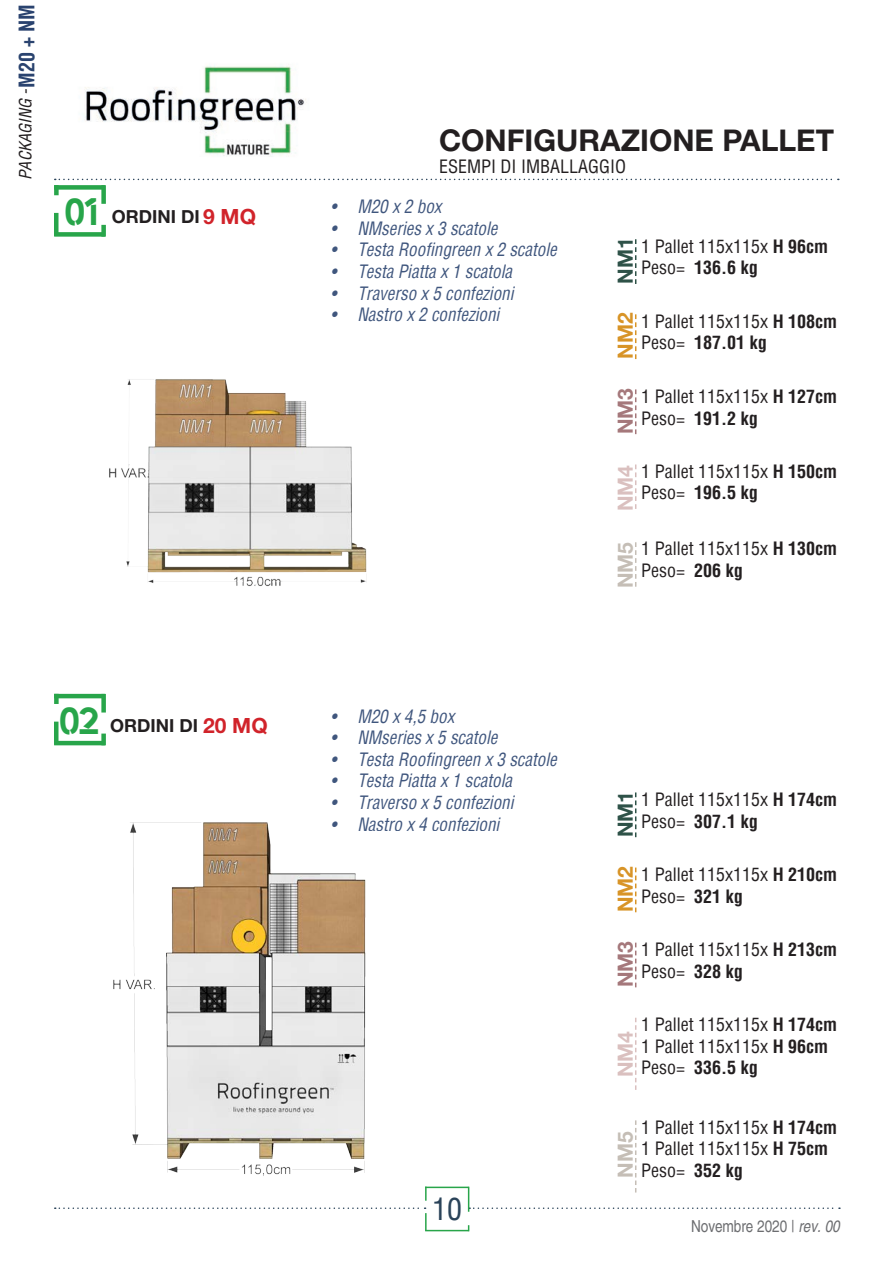
<style>
.page{position:relative;width:893px;height:1263px;background:#fff}
.page>*{position:absolute;margin:0;border:0;box-sizing:border-box;transform-origin:0 0}
.t1{font:38.1px "Quantify";color:#28a54a;scale:.94 1}
.t2{font:700 30px "Helvetica Neue";color:#231f20}
.t3{font:condensed 30px "Helvetica";color:#2a4359}
.t4{font:700 21px "Helvetica Neue";color:#d1232a}
.t5{font:700 condensed 21px "Helvetica";color:#2a436f;scale:.95 1}
.t6{font:700 21px "Helvetica Neue";color:#2e5248}
.t7{font:700 21px "Helvetica Neue";color:#d89427}
.t8{font:700 21px "Helvetica Neue";color:#a5787b}
.t9{font:700 21px "Helvetica Neue";color:#dac0bf}
.t10{font:700 21px "Helvetica Neue";color:#c5beb6}
.t11{font:condensed 18px/21.6px "Helvetica";color:#231f20}
.t12{font:italic condensed 18px "Helvetica";color:#2a436f;scale:.95 1}
.t13{font:700 18px "Helvetica Neue";color:#231f20}
.t14{font:condensed 16.5px "Helvetica";color:#6c6d70}
.t15{font:italic condensed 16.5px "Helvetica";color:#231f20}
.s1{font-weight:700}
.s2{font-style:italic}
</style>
<div class="page">
<svg style="left:55px;top:179px;width:784px;height:1px"></svg>
<hr style="left:426px;top:1230px;width:42px;height:1px;background:#28a54a">
<svg style="left:425px;top:1191px;width:2px;height:9px"></svg>
<svg style="left:55px;top:1207px;width:372px;height:23px"></svg>
<div style="left:101px;top:187px;width:5px;height:15px;background:#28a54a"></div>
<svg style="left:101px;top:227px;width:5px;height:7px"></svg>
<div style="left:56px;top:185px;width:47px;height:5px;background:#28a54a"></div>
<div style="left:56px;top:232px;width:47px;height:5px;background:#28a54a"></div>
<svg style="left:54px;top:187px;width:5px;height:6px"></svg>
<hr style="left:54px;top:215px;width:4px;height:19px;background:#28a54a">
<div style="left:101px;top:696px;width:5px;height:14px;background:#28a54a"></div>
<svg style="left:101px;top:736px;width:5px;height:7px"></svg>
<hr style="left:56px;top:694px;width:47px;height:4px;background:#28a54a">
<hr style="left:56px;top:741px;width:47px;height:4px;background:#28a54a">
<svg style="left:54px;top:696px;width:5px;height:6px"></svg>
<hr style="left:54px;top:724px;width:4px;height:18px;background:#28a54a">
<img style="left:85px;top:65px;width:221px;height:92px">
<svg style="left:635px;top:792px;width:1px;height:45px"></svg>
<svg style="left:635px;top:239px;width:1px;height:45px"></svg>
<svg style="left:635px;top:867px;width:1px;height:45px"></svg>
<svg style="left:635px;top:314px;width:1px;height:45px"></svg>
<svg style="left:635px;top:943px;width:1px;height:44px"></svg>
<svg style="left:635px;top:389px;width:1px;height:45px"></svg>
<svg style="left:635px;top:1018px;width:1px;height:72px"></svg>
<svg style="left:635px;top:464px;width:1px;height:45px"></svg>
<svg style="left:468px;top:1120px;width:372px;height:91px"></svg>
<svg style="left:635px;top:542px;width:1px;height:45px"></svg>
<img style="left:113px;top:822px;width:432px;height:369px">
<img style="left:109px;top:379px;width:258px;height:207px">
<p class="t5" style="left:13px;top:88px;width:89px;rotate:-90deg">M20 + NM</p>
<p class="t15" style="left:15px;top:180px;width:92px;rotate:-90deg">PACKAGING -</p>
<h1 class="t1" style="left:65px;top:190px;width:36px">01</h1>
<p class="t4" style="left:203px;top:203px;width:54px">9 MQ</p>
<p class="t13" style="left:112px;top:205px;width:89px">ORDINI DI</p>
<h1 class="t1" style="left:60px;top:699px;width:43px">02</h1>
<p class="t4" style="left:203px;top:712px;width:66px">20 MQ</p>
<p class="t13" style="left:110px;top:714px;width:89px">ORDINI DI</p>
<h2 class="t2" style="left:439px;top:121px;width:396px">CONFIGURAZIONE PALLET</h2>
<p class="t11" style="left:439px;top:156px;width:189px">ESEMPI DI IMBALLAGGIO</p>
<p class="t12" style="left:330px;top:195px;width:118px">• M20 x 2 box</p>
<p class="t12" style="left:330px;top:216px;width:177px">• NMseries x 3 scatole</p>
<p class="t12" style="left:330px;top:238px;width:240px">• Testa Roofingreen x 2 scatole</p>
<p class="t12" style="left:330px;top:260px;width:193px">• Testa Piatta x 1 scatola</p>
<p class="t12" style="left:330px;top:281px;width:194px">• Traverso x 5 confezioni</p>
<p class="t12" style="left:330px;top:303px;width:179px">• Nastro x 2 confezioni</p>
<p class="t12" style="left:330px;top:704px;width:132px">• M20 x 4,5 box</p>
<p class="t12" style="left:330px;top:726px;width:177px">• NMseries x 5 scatole</p>
<p class="t12" style="left:330px;top:748px;width:240px">• Testa Roofingreen x 3 scatole</p>
<p class="t12" style="left:330px;top:769px;width:193px">• Testa Piatta x 1 scatola</p>
<p class="t12" style="left:330px;top:791px;width:194px">• Traverso x 5 confezioni</p>
<p class="t12" style="left:330px;top:812px;width:179px">• Nastro x 4 confezioni</p>
<h2 class="t3" style="left:432px;top:1190px;width:31px">10</h2>
<p class="t6" style="left:612px;top:284px;width:48px;rotate:-90deg">NM1</p>
<p class="t11" style="left:641px;top:235px;width:188px">1 Pallet 115x115x <span class="s1">H 96cm<br></span>Peso= <span class="s1">136.6 kg</span></p>
<p class="t7" style="left:612px;top:359px;width:48px;rotate:-90deg">NM2</p>
<p class="t11" style="left:641px;top:310px;width:197px">1 Pallet 115x115x <span class="s1">H 108cm<br></span>Peso= <span class="s1">187.01 kg</span></p>
<p class="t8" style="left:612px;top:434px;width:48px;rotate:-90deg">NM3</p>
<p class="t11" style="left:641px;top:385px;width:197px">1 Pallet 115x115x <span class="s1">H 127cm<br></span>Peso= <span class="s1">191.2 kg</span></p>
<p class="t9" style="left:612px;top:511px;width:48px;rotate:-90deg">NM4</p>
<p class="t11" style="left:641px;top:460px;width:197px">1 Pallet 115x115x <span class="s1">H 150cm<br></span>Peso= <span class="s1">196.5 kg</span></p>
<p class="t10" style="left:612px;top:588px;width:48px;rotate:-90deg">NM5</p>
<p class="t11" style="left:641px;top:538px;width:197px">1 Pallet 115x115x <span class="s1">H 130cm<br></span>Peso= <span class="s1">206 kg</span></p>
<p class="t6" style="left:612px;top:837px;width:48px;rotate:-90deg">NM1</p>
<p class="t11" style="left:641px;top:788px;width:197px">1 Pallet 115x115x <span class="s1">H 174cm<br></span>Peso= <span class="s1">307.1 kg</span></p>
<p class="t7" style="left:612px;top:912px;width:48px;rotate:-90deg">NM2</p>
<p class="t11" style="left:641px;top:863px;width:197px">1 Pallet 115x115x <span class="s1">H 210cm<br></span>Peso= <span class="s1">321 kg</span></p>
<p class="t8" style="left:612px;top:987px;width:48px;rotate:-90deg">NM3</p>
<p class="t11" style="left:641px;top:938px;width:197px">1 Pallet 115x115x <span class="s1">H 213cm<br></span>Peso= <span class="s1">328 kg</span></p>
<p class="t9" style="left:612px;top:1077px;width:48px;rotate:-90deg">NM4</p>
<p class="t11" style="left:641px;top:1013px;width:197px">1 Pallet 115x115x <span class="s1">H 174cm<br></span>1 Pallet 115x115x <span class="s1">H 96cm<br></span>Peso= <span class="s1">336.5 kg</span></p>
<p class="t10" style="left:612px;top:1178px;width:48px;rotate:-90deg">NM5</p>
<p class="t11" style="left:641px;top:1116px;width:197px">1 Pallet 115x115x <span class="s1">H 174cm<br></span>1 Pallet 115x115x <span class="s1">H 75cm<br></span>Peso= <span class="s1">352 kg</span></p>
<p class="t14" style="left:691px;top:1216px;width:150px">Novembre 2020 | <span class="s2">rev. 00</span></p>
</div>
